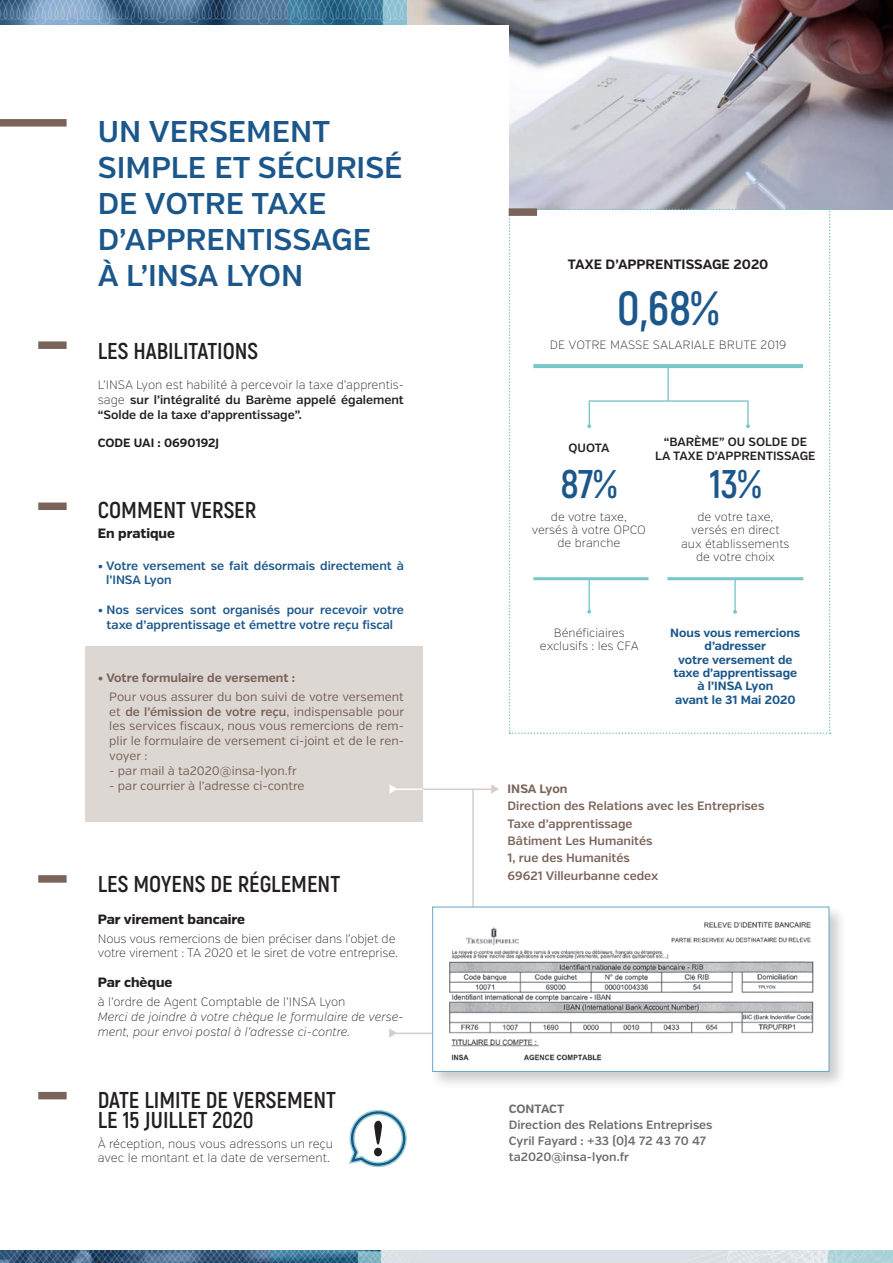
<style>
.page{position:relative;width:893px;height:1263px;background:#fff}
.page>*{position:absolute;margin:0;border:0;box-sizing:border-box;transform-origin:0 0}
.t1{font:700 47.85px "Akrobat";color:#1c578b}
.t2{font:700 39.9px "Akrobat";color:#1c578b}
.t3{font:600 30px/36px "Verb";color:#1c578b}
.t4{font:700 22.95px/20.2px "Akrobat";color:#231f20}
.t5{font:800 13.5px "Verb";color:#231f20}
.t6{font:700 13.5px "Verb";color:#231f20}
.t7{font:12.15px/14.9px "Verb";color:#7a6459;text-align:justify}
.t8{font:200 12.15px/14.9px "Verb";letter-spacing:-.01em;color:#231f20}
.t9{font:600 12.15px/14.9px "Verb";color:#1c578b}
.t10{font:600 12.15px/14.9px "Verb";color:#231f20;text-align:justify}
.t11{font:600 12.15px "Verb";color:#7a6459}
.t12{font:italic 200 12.15px/14.9px "Verb";color:#231f20}
.t13{font:700 12.15px "Verb";color:#7a6459}
.t14{font:200 12px/13.4px "Verb";color:#231f20;text-align:center}
.t15{font:700 12px/13.4px "Verb";color:#1c578b;text-align:center}
.t16{font:600 12px "Verb";color:#6c6d70}
.t17{font:600 12px/13.4px "Verb";color:#231f20;text-align:center}
.t18{font:700 12px "Verb";color:#231f20}
.t19{font:700 12px "Verb";letter-spacing:-.01em;color:#6c6d70}
.s1{font-weight:200}
.s2{font-weight:600}
</style>
<div class="page">
<img style="left:0;top:0;width:407px;height:25px">
<img style="left:407px;top:0;width:486px;height:210px">
<div style="left:0;top:26px;width:509px;height:189px;background:#fff"></div>
<div style="left:85px;top:646px;width:337px;height:175px;background:#ddd7d3"></div>
<svg style="left:509px;top:209px;width:322px;height:525px"></svg>
<div style="left:509px;top:208px;width:28px;height:8px;background:#7a6459"></div>
<div style="left:0;top:119px;width:67px;height:8px;background:#7a6459"></div>
<div style="left:38px;top:502px;width:29px;height:8px;background:#7a6459"></div>
<div style="left:38px;top:875px;width:29px;height:8px;background:#7a6459"></div>
<div style="left:38px;top:1092px;width:29px;height:7px;background:#7a6459"></div>
<svg style="left:349px;top:1110px;width:58px;height:58px"></svg>
<hr style="left:420px;top:788px;width:75px;height:2px;background:#d6cdc9">
<div style="left:430px;top:904px;width:417px;height:185px;background:#231f20;opacity:.23"></div>
<img style="left:434px;top:909px;width:393px;height:161px">
<div style="left:432px;top:907px;width:397px;height:165px;border:1px solid #67a4c8"></div>
<img style="left:0;top:1251px;width:893px;height:12px">
<div style="left:38px;top:341px;width:29px;height:8px;background:#7a6459"></div>
<svg style="left:389px;top:784px;width:86px;height:254px"></svg>
<p class="t3" style="left:98px;top:114px;width:306px">UN VERSEMENT<br>SIMPLE ET SÉCURISÉ<br>DE VOTRE TAXE<br>D’APPRENTISSAGE<br>À L’INSA LYON</p>
<h3 class="t4" style="left:98px;top:341px;width:162px">LES HABILITATIONS</h3>
<p class="t10" style="left:98px;top:377px;width:308px"><span class="s1">L’INSA Lyon est habilité à percevoir la taxe d’apprentis&shy;sage</span> sur l’intégralité du Barème appelé également “Solde de la taxe d’apprentissage”.</p>
<p class="t18" style="left:98px;top:435px;width:123px">CODE UAI : 0690192J</p>
<p class="t4" style="left:98px;top:500px;width:160px">COMMENT VERSER</p>
<p class="t5" style="left:98px;top:525px;width:79px">En pratique</p>
<p class="t9" style="left:106px;top:558px;width:299px;text-indent:-8px">• Votre versement se fait désormais directement à l’INSA Lyon</p>
<p class="t9" style="left:98px;top:603px;width:308px;text-align:center">• Nos services sont organisés pour recevoir votre taxe d’apprentissage et émettre votre reçu fiscal</p>
<p class="t13" style="left:98px;top:670px;width:199px">• Votre formulaire de versement :</p>
<p class="t7" style="left:109px;top:689px;width:296px">Pour vous assurer du bon suivi de votre versement et <span class="s2">de l’émission de votre reçu</span>, indispensable pour les services fiscaux, nous vous remercions de rem&shy;plir le formulaire de versement ci-joint et de le ren&shy;voyer :</p>
<p class="t7" style="left:109px;top:763px;width:189px">- par mail à ta2020@insa-lyon.fr</p>
<p class="t7" style="left:109px;top:778px;width:197px">- par courrier à l’adresse ci-contre</p>
<p class="t4" style="left:98px;top:873px;width:244px">LES MOYENS DE RÉGLEMENT</p>
<p class="t5" style="left:98px;top:911px;width:149px">Par virement bancaire</p>
<p class="t8" style="left:98px;top:931px;width:302px">Nous vous remercions de bien préciser dans l’objet de votre virement : TA 2020 et le siret de votre entreprise.</p>
<p class="t5" style="left:98px;top:974px;width:76px">Par chèque</p>
<p class="t8" style="left:98px;top:994px;width:249px">à l’ordre de Agent Comptable de l’INSA Lyon</p>
<p class="t12" style="left:98px;top:1009px;width:307px">Merci de joindre à votre chèque le formulaire de verse&shy;ment, pour envoi postal à l’adresse ci-contre.</p>
<p class="t4" style="left:98px;top:1090px;width:240px">DATE LIMITE DE VERSEMENT<br>LE 15 JUILLET 2020</p>
<p class="t8" style="left:98px;top:1136px;width:237px">À réception, nous vous adressons un reçu avec le montant et la date de versement.</p>
<p class="t6" style="left:568px;top:256px;width:202px">TAXE D’APPRENTISSAGE 2020</p>
<p class="t1" style="left:617px;top:278px;width:104px">0,68%</p>
<p class="t14" style="left:550px;top:338px;width:238px">DE VOTRE MASSE SALARIALE BRUTE 2019</p>
<p class="t17" style="left:568px;top:441px;width:43px">QUOTA</p>
<p class="t17" style="left:655px;top:436px;width:162px">“BARÈME” OU SOLDE DE<br>LA TAXE D’APPRENTISSAGE</p>
<p class="t2" style="left:560px;top:459px;width:58px">87%</p>
<p class="t2" style="left:709px;top:459px;width:53px">13%</p>
<p class="t14" style="left:681px;top:510px;width:110px">de votre taxe, versés en direct aux établissements de votre choix</p>
<p class="t14" style="left:532px;top:510px;width:116px">de votre taxe, versés à votre OPCO de branche</p>
<p class="t14" style="left:554px;top:626px;width:72px">Bénéficiaires</p>
<p class="t14" style="left:540px;top:640px;width:100px">exclusifs : les CFA</p>
<p class="t15" style="left:670px;top:626px;width:132px">Nous vous remercions d’adresser<br>votre versement de taxe d’apprentissage à l’INSA Lyon<br>avant le 31 Mai 2020</p>
<p class="t13" style="left:508px;top:781px;width:61px">INSA Lyon</p>
<p class="t11" style="left:508px;top:799px;width:258px">Direction des Relations avec les Entreprises</p>
<p class="t11" style="left:508px;top:816px;width:127px">Taxe d’apprentissage</p>
<p class="t11" style="left:508px;top:833px;width:146px">Bâtiment Les Humanités</p>
<p class="t11" style="left:508px;top:851px;width:124px">1, rue des Humanités</p>
<p class="t11" style="left:508px;top:868px;width:152px">69621 Villeurbanne cedex</p>
<p class="t19" style="left:509px;top:1102px;width:57px">CONTACT</p>
<p class="t16" style="left:509px;top:1118px;width:205px">Direction des Relations Entreprises</p>
<p class="t16" style="left:509px;top:1134px;width:199px">Cyril Fayard : +33 (0)4 72 43 70 47</p>
<p class="t16" style="left:509px;top:1150px;width:122px">ta2020@insa-lyon.fr</p>
</div>
